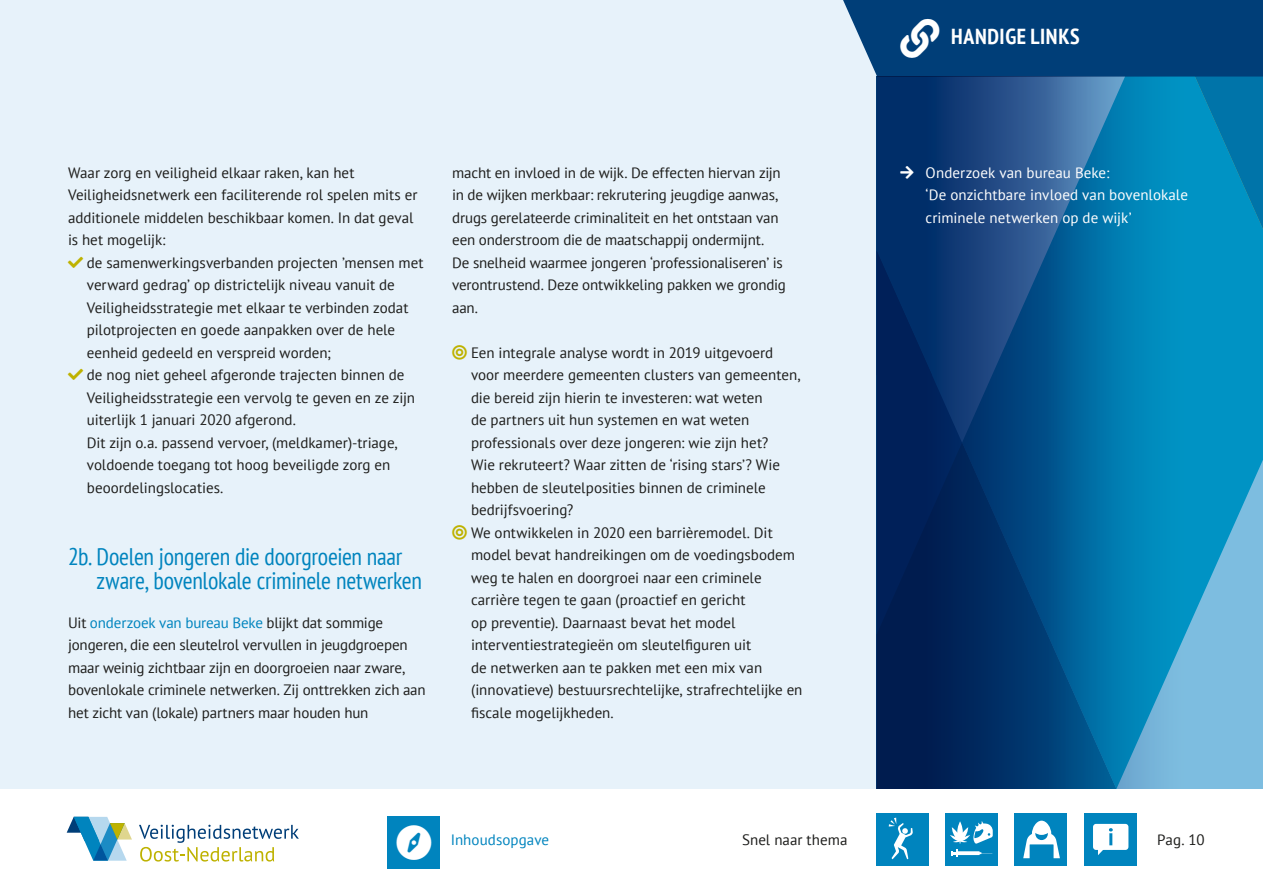
<style>
.page{position:relative;width:1263px;height:893px;background:#e7f2fa}
.page>*{position:absolute;margin:0;border:0;box-sizing:border-box;transform-origin:0 0}
.t1{font:condensed 24px/24px "PT Sans";letter-spacing:-.01em;color:#0084be}
.t2{font:700 condensed 21.75px "PT Sans";letter-spacing:.03em;color:#fff}
.t3{font:15px/22.5px "PT Sans";color:#1d1d1b}
.t4{font:15px/22.5px "PT Sans";letter-spacing:.005em;color:#fff}
.t5{font:15px "PT Sans";letter-spacing:.005em;color:#0084be}
.s1{color:#0084be}
</style>
<div class="page">
<svg style="left:877px;top:375px;width:386px;height:414px;background:#126194"></svg>
<div style="left:0;top:789px;width:1263px;height:104px;background:#fff"></div>
<div style="left:1084px;top:813px;width:52px;height:52px;background:#0084be"></div>
<div style="left:1015px;top:813px;width:52px;height:52px;background:#0084be"></div>
<div style="left:945px;top:813px;width:52px;height:52px;background:#0084be"></div>
<div style="left:876px;top:813px;width:52px;height:52px;background:#0084be"></div>
<svg style="left:889px;top:818px;width:24px;height:41px"></svg>
<div style="left:387px;top:817px;width:53px;height:52px;background:#0084be"></div>
<svg style="left:950px;top:821px;width:43px;height:36px"></svg>
<svg style="left:1093px;top:824px;width:35px;height:31px"></svg>
<svg style="left:1023px;top:821px;width:37px;height:37px"></svg>
<svg style="left:67px;top:817px;width:65px;height:44px"></svg>
<svg style="left:139px;top:825px;width:160px;height:36px"></svg>
<svg style="left:843px;top:0;width:420px;height:375px;background:#19669a"></svg>
<h2 class="t2" style="left:951px;top:22px;width:130px">HANDIGE LINKS</h2>
<p class="t3" style="left:68px;top:161px;width:351px">Waar zorg en veiligheid elkaar raken, kan het Veiligheidsnetwerk een faciliterende rol spelen mits er additionele middelen beschikbaar komen. In dat geval is het mogelijk:</p>
<p class="t3" style="left:87px;top:251px;width:338px">de samenwerkingsverbanden projecten ’mensen met verward gedrag’ op districtelijk niveau vanuit de Veiligheidsstrategie met elkaar te verbinden zodat pilotprojecten en goede aanpakken over de hele eenheid gedeeld en verspreid worden;<br>de nog niet geheel afgeronde trajecten binnen de Veiligheidsstrategie een vervolg te geven en ze zijn uiterlijk 1 januari 2020 afgerond.<br>Dit zijn o.a. passend vervoer, (meldkamer)-triage, voldoende toegang tot hoog beveiligde zorg en beoordelingslocaties.</p>
<h1 class="t1" style="left:97px;top:544px;width:327px;text-indent:-29px">2b. Doelen jongeren die doorgroeien naar zware, bovenlokale criminele netwerken</h1>
<p class="t3" style="left:68px;top:611px;width:359px">Uit <span class="s1">onderzoek van bureau Beke</span> blijkt dat sommige jongeren, die een sleutelrol vervullen in jeugdgroepen maar weinig zichtbaar zijn en doorgroeien naar zware, bovenlokale criminele netwerken. Zij onttrekken zich aan het zicht van (lokale) partners maar houden hun</p>
<p class="t3" style="left:452px;top:161px;width:335px">macht en invloed in de wijk. De effecten hiervan zijn in de wijken merkbaar: rekrutering jeugdige aanwas, drugs gerelateerde criminaliteit en het ontstaan van een onderstroom die de maatschappij ondermijnt.<br>De snelheid waarmee jongeren ‘professionaliseren’ is verontrustend. Deze ontwikkeling pakken we grondig aan.</p>
<p class="t3" style="left:471px;top:341px;width:333px">Een integrale analyse wordt in 2019 uitgevoerd voor meerdere gemeenten clusters van gemeenten, die bereid zijn hierin te investeren: wat weten<br>de partners uit hun systemen en wat weten professionals over deze jongeren: wie zijn het?<br>Wie rekruteert? Waar zitten de ‘rising stars’? Wie hebben de sleutelposities binnen de criminele bedrijfsvoering?<br>We ontwikkelen in 2020 een barrièremodel. Dit model bevat handreikingen om de voedingsbodem weg te halen en doorgroei naar een criminele carrière tegen te gaan (proactief en gericht<br>op preventie). Daarnaast bevat het model interventiestrategieën om sleutelfiguren uit<br>de netwerken aan te pakken met een mix van (innovatieve) bestuursrechtelijke, strafrechtelijke en fiscale mogelijkheden.</p>
<p class="t4" style="left:925px;top:161px;width:264px">Onderzoek van bureau Beke:<br>‘De onzichtbare invloed van bovenlokale criminele netwerken op de wijk’</p>
<p class="t5" style="left:451px;top:830px;width:100px">Inhoudsopgave</p>
<p class="t3" style="left:742px;top:828px;width:107px">Snel naar thema</p>
<p class="t3" style="left:1157px;top:828px;width:49px">Pag. 10</p>
</div>
